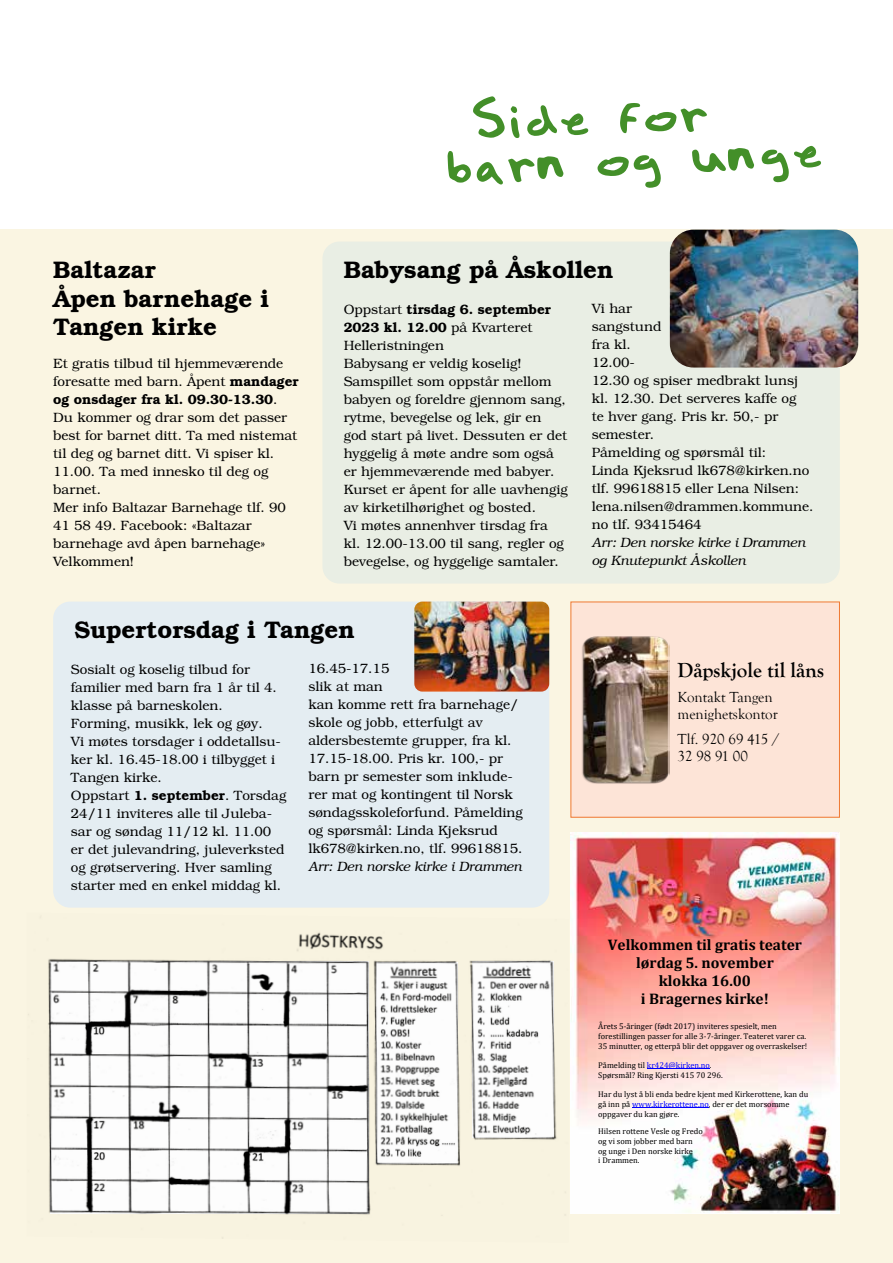
<style>
.page{position:relative;width:893px;height:1263px;background:#fff}
.page>*{position:absolute;margin:0;border:0;box-sizing:border-box;transform-origin:0 0}
.t1{font:54.45px/42.2px "Child's Play";color:#438f29}
.t2{font:600 24px/28.8px "Bookman";color:#000}
.t3{font:700 21px "Goudy Old Style T";color:#000}
.t4{font:700 15.3px/18px "Cambria";color:#000;text-align:center}
.t5{font:15px/16.5px "Goudy Old Style T";color:#000}
.t6{font:300 13.5px/18px "Bookman";color:#000}
.t7{font:italic 300 13.5px/18px "Bookman";color:#000}
.t8{font:8.4px/9.8px "Cambria";color:#000}
.s1{font-weight:600}
.s2{color:#00f}
</style>
<div class="page">
<div style="left:0;top:230px;width:893px;height:1033px;background:#faf5e2"></div>
<img style="left:570px;top:833px;width:270px;height:381px">
<hr style="left:647px;top:1068px;width:63px;height:1px;background:#00f">
<hr style="left:632px;top:1107px;width:77px;height:1px;background:#00f">
<div style="left:322px;top:242px;width:518px;height:342px;background:#e9eee4;border-radius:17px"></div>
<div style="left:53px;top:602px;width:496px;height:306px;background:#e4edf2;border-radius:17px"></div>
<img style="left:670px;top:230px;width:188px;height:138px">
<img style="left:414px;top:602px;width:135px;height:90px">
<div style="left:571px;top:602px;width:268px;height:215px;background:#fde4d7"></div>
<div style="left:570px;top:602px;width:270px;height:216px;border:1px solid #ef7a33"></div>
<img style="left:582px;top:636px;width:87px;height:148px">
<img style="left:28px;top:932px;width:538px;height:307px">
<h2 class="t2" style="left:53px;top:255px;width:217px">Baltazar<br>Åpen barnehage i<br>Tangen kirke</h2>
<p class="t6" style="left:53px;top:354px;width:247px">Et gratis tilbud til hjemmeværende foresatte med barn. Åpent <span class="s1">mandager og onsdager fra kl. 09.30-13.30</span>.<br>Du kommer og drar som det passer best for barnet ditt. Ta med nistemat til deg og barnet ditt. Vi spiser kl.<br>11.00. Ta med innesko til deg og barnet.<br>Mer info Baltazar Barnehage tlf. 90<br>41 58 49. Facebook: «Baltazar barnehage avd åpen barnehage»<br>Velkommen!</p>
<h1 class="t1" style="left:445px;top:103px;width:380px;text-indent:27px;rotate:-2deg">Side for barn og unge</h1>
<h2 class="t2" style="left:344px;top:255px;width:271px">Babysang på Åskollen</h2>
<p class="t6" style="left:344px;top:300px;width:226px">Oppstart <span class="s1">tirsdag 6. september<br>2023 kl. 12.00</span> på Kvarteret<br>Helleristningen<br>Babysang er veldig koselig!<br>Samspillet som oppstår mellom babyen og foreldre gjennom sang, rytme, bevegelse og lek, gir en god start på livet. Dessuten er det hyggelig å møte andre som også er hjemmeværende med babyer.<br>Kurset er åpent for alle uavhengig av kirketilhørighet og bosted.<br>Vi møtes annenhver tirsdag fra kl. 12.00-13.00 til sang, regler og bevegelse, og hyggelige samtaler.</p>
<p class="t6" style="left:592px;top:300px;width:223px">Vi har<br>sangstund<br>fra kl.<br>12.00-<br>12.30 og spiser medbrakt lunsj kl. 12.30. Det serveres kaffe og<br>te hver gang. Pris kr. 50,- pr semester.<br>Påmelding og spørsmål til:<br>Linda Kjeksrud lk678@kirken.no tlf. 99618815 eller Lena Nilsen: lena.nilsen@drammen.kommune. no tlf. 93415464</p>
<p class="t7" style="left:592px;top:534px;width:215px">Arr: Den norske kirke i Drammen og Knutepunkt Åskollen</p>
<h2 class="t2" style="left:74px;top:615px;width:282px">Supertorsdag i Tangen</h2>
<p class="t6" style="left:71px;top:660px;width:217px">Sosialt og koselig tilbud for familier med barn fra 1 år til 4. klasse på barneskolen.<br>Forming, musikk, lek og gøy.<br>Vi møtes torsdager i oddetallsu&shy;ker kl. 16.45-18.00 i tilbygget i<br>Tangen kirke.<br>Oppstart <span class="s1">1. september</span>. Torsdag<br>24/11 inviteres alle til Juleba&shy;sar og søndag 11/12 kl. 11.00 er det julevandring, juleverksted og grøtservering. Hver samling starter med en enkel middag kl.</p>
<p class="t6" style="left:308px;top:660px;width:216px">16.45-17.15<br>slik at man<br>kan komme rett fra barnehage/ skole og jobb, etterfulgt av aldersbestemte grupper, fra kl.<br>17.15-18.00. Pris kr. 100,- pr barn pr semester som inklude&shy;rer mat og kontingent til Norsk søndagsskoleforfund. Påmelding og spørsmål: Linda Kjeksrud lk678@kirken.no, tlf. 99618815.</p>
<p class="t7" style="left:308px;top:858px;width:215px">Arr: Den norske kirke i Drammen</p>
<h3 class="t3" style="left:678px;top:659px;width:148px">Dåpskjole til låns</h3>
<p class="t5" style="left:678px;top:690px;width:102px">Kontakt Tangen menighetskontor</p>
<p class="t5" style="left:678px;top:731px;width:103px">Tlf. 920 69 415 /<br>32 98 91 00</p>
<p class="t4" style="left:608px;top:935px;width:196px">Velkommen til gratis teater lørdag 5. november<br>klokka 16.00<br>i Bragernes kirke!</p>
<p class="t8" style="left:598px;top:1021px;width:210px">Årets 5-åringer (født 2017) inviteres spesielt, men forestillingen passer for alle 3-7-åringer. Teateret varer ca.<br>35 minutter, og etterpå blir det oppgaver og overraskelser!</p>
<p class="t8" style="left:598px;top:1060px;width:126px">Påmelding til <span class="s2">kr424@kirken.no</span>.<br>Spørsmål? Ring Kjersti 415 70 296.</p>
<p class="t8" style="left:598px;top:1089px;width:212px">Har du lyst å bli enda bedre kjent med Kirkerottene, kan du gå inn på <span class="s2">www.kirkerottene.no</span>, der er det morsomme oppgaver du kan gjøre.</p>
<p class="t8" style="left:598px;top:1126px;width:106px">Hilsen rottene Vesle og Fredo og vi som jobber med barn og unge i Den norske kirke<br>i Drammen.</p>
</div>
